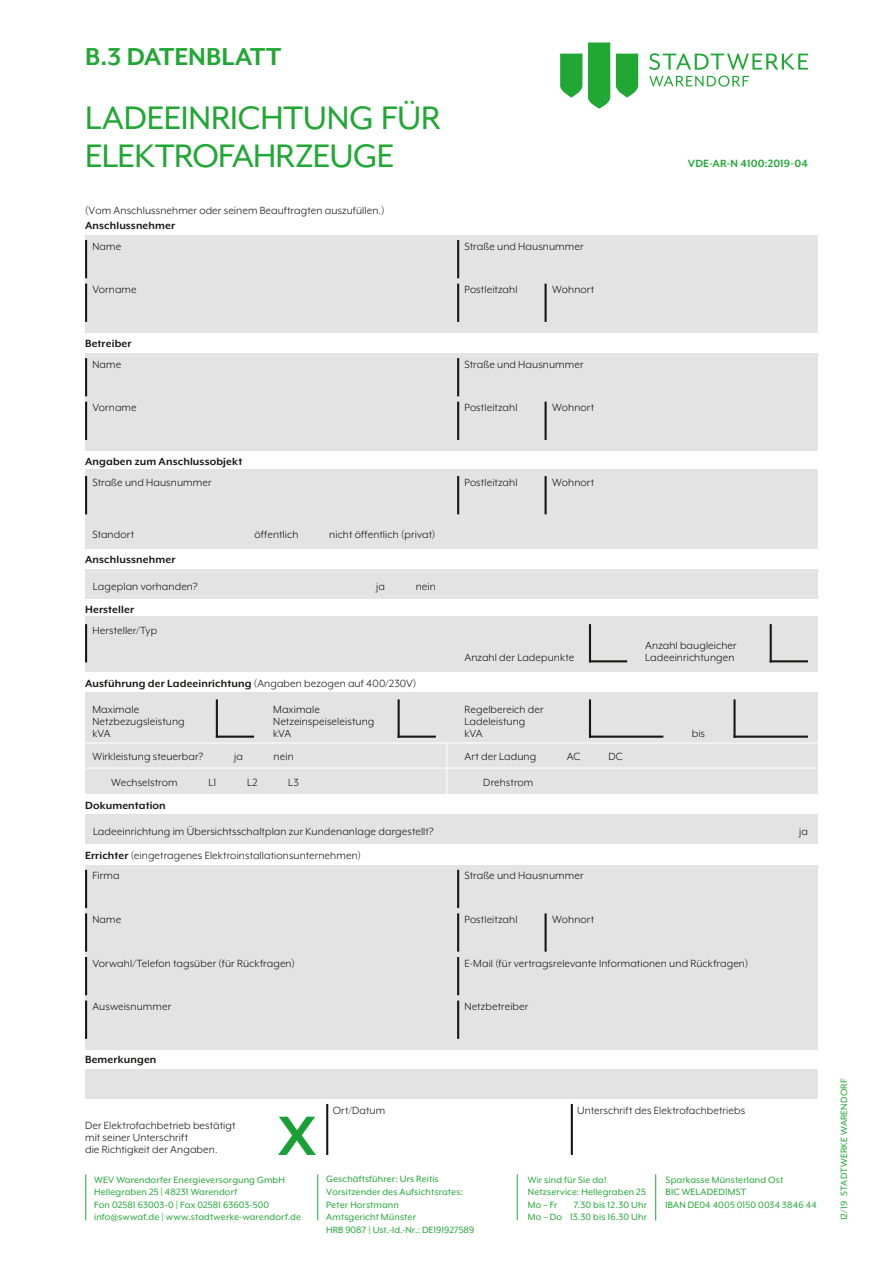
<style>
.page{position:relative;width:893px;height:1263px;background:#fff}
.page>*{position:absolute;margin:0;border:0;box-sizing:border-box;transform-origin:0 0}
.t1{font:37.5px/37.5px "Mr Eaves XL Mod OT";letter-spacing:-.005em;color:#21a734}
.t2{font:700 28.2px "Mr Eaves XL Mod OT";color:#21a734}
.t3{font:12px/12px "Mr Eaves XL Mod OT";letter-spacing:.01em;color:#181716}
.t4{font:700 12px "Mr Eaves XL Mod OT";letter-spacing:.01em;color:#181716}
.t5{font:700 12px "Mr Eaves XL Mod OT";letter-spacing:.01em;color:#21a734}
.t6{font:10.5px/12.6px "Mr Eaves XL Mod OT";letter-spacing:.01em;color:#21a734}
.s1{font-weight:400}
.s2{font-weight:700}
</style>
<div class="page">
<hr style="left:85px;top:1174px;width:1px;height:46px;background:#21a734">
<hr style="left:317px;top:1174px;width:1px;height:46px;background:#21a734">
<hr style="left:517px;top:1174px;width:1px;height:46px;background:#21a734">
<svg style="left:616px;top:54px;width:22px;height:43px"></svg>
<svg style="left:560px;top:54px;width:22px;height:43px"></svg>
<svg style="left:588px;top:43px;width:22px;height:66px"></svg>
<svg style="left:649px;top:76px;width:100px;height:11px"></svg>
<svg style="left:649px;top:53px;width:159px;height:17px"></svg>
<div style="left:85px;top:235px;width:732px;height:97px;background:#e3e3e3"></div>
<div style="left:85px;top:353px;width:732px;height:97px;background:#e3e3e3"></div>
<div style="left:85px;top:469px;width:732px;height:79px;background:#e3e3e3"></div>
<div style="left:85px;top:692px;width:732px;height:102px;background:#e3e3e3"></div>
<div style="left:85px;top:616px;width:732px;height:56px;background:#e3e3e3"></div>
<div style="left:85px;top:569px;width:732px;height:30px;background:#e3e3e3"></div>
<div style="left:85px;top:814px;width:732px;height:30px;background:#e3e3e3"></div>
<div style="left:85px;top:1069px;width:732px;height:30px;background:#e3e3e3"></div>
<div style="left:85px;top:865px;width:732px;height:184px;background:#e3e3e3"></div>
<hr style="left:457px;top:240px;width:2px;height:38px;background:#181716">
<hr style="left:457px;top:358px;width:2px;height:38px;background:#181716">
<hr style="left:85px;top:476px;width:2px;height:38px;background:#181716">
<hr style="left:457px;top:284px;width:2px;height:38px;background:#181716">
<hr style="left:457px;top:402px;width:2px;height:38px;background:#181716">
<hr style="left:457px;top:476px;width:2px;height:38px;background:#181716">
<hr style="left:544px;top:284px;width:3px;height:38px;background:#181716">
<hr style="left:544px;top:402px;width:3px;height:38px;background:#181716">
<hr style="left:544px;top:476px;width:3px;height:38px;background:#181716">
<hr style="left:85px;top:240px;width:2px;height:38px;background:#181716">
<hr style="left:85px;top:358px;width:2px;height:38px;background:#181716">
<hr style="left:85px;top:284px;width:2px;height:38px;background:#181716">
<hr style="left:85px;top:402px;width:2px;height:38px;background:#181716">
<hr style="left:85px;top:624px;width:2px;height:38px;background:#181716">
<hr style="left:589px;top:660px;width:38px;height:2px;background:#181716">
<hr style="left:770px;top:660px;width:38px;height:2px;background:#181716">
<hr style="left:589px;top:624px;width:2px;height:38px;background:#181716">
<hr style="left:770px;top:624px;width:2px;height:38px;background:#181716">
<hr style="left:589px;top:736px;width:74px;height:2px;background:#181716">
<hr style="left:733px;top:736px;width:75px;height:2px;background:#181716">
<hr style="left:216px;top:736px;width:38px;height:2px;background:#181716">
<hr style="left:398px;top:736px;width:38px;height:2px;background:#181716">
<hr style="left:589px;top:699px;width:2px;height:39px;background:#181716">
<hr style="left:733px;top:699px;width:3px;height:39px;background:#181716">
<hr style="left:216px;top:699px;width:2px;height:39px;background:#181716">
<hr style="left:398px;top:699px;width:2px;height:39px;background:#181716">
<hr style="left:85px;top:870px;width:2px;height:38px;background:#181716">
<hr style="left:85px;top:913px;width:2px;height:39px;background:#181716">
<hr style="left:457px;top:870px;width:2px;height:38px;background:#181716">
<hr style="left:457px;top:957px;width:2px;height:38px;background:#181716">
<hr style="left:457px;top:913px;width:2px;height:39px;background:#181716">
<hr style="left:85px;top:957px;width:2px;height:38px;background:#181716">
<hr style="left:85px;top:1000px;width:2px;height:39px;background:#181716">
<hr style="left:457px;top:1000px;width:2px;height:39px;background:#181716">
<hr style="left:544px;top:913px;width:3px;height:39px;background:#181716">
<svg style="left:278px;top:1117px;width:38px;height:38px"></svg>
<hr style="left:326px;top:1104px;width:2px;height:51px;background:#181716">
<hr style="left:571px;top:1104px;width:2px;height:51px;background:#181716">
<hr style="left:655px;top:1174px;width:1px;height:46px;background:#21a734">
<hr style="left:85px;top:743px;width:732px;height:1px;background:#fff">
<hr style="left:85px;top:768px;width:732px;height:1px;background:#fff">
<hr style="left:446px;top:743px;width:1px;height:55px;background:#fff">
<h2 class="t2" style="left:85px;top:43px;width:198px">B.3 DATENBLATT</h2>
<h1 class="t1" style="left:85px;top:99px;width:357px">LADEEINRICHTUNG FÜR<br>ELEKTROFAHRZEUGE</h1>
<p class="t3" style="left:85px;top:204px;width:301px">(Vom Anschlussnehmer oder seinem Beauftragten auszufüllen.)</p>
<p class="t4" style="left:85px;top:219px;width:92px">Anschlussnehmer</p>
<p class="t3" style="left:92px;top:240px;width:30px">Name</p>
<p class="t3" style="left:92px;top:284px;width:46px">Vorname</p>
<p class="t4" style="left:85px;top:338px;width:48px">Betreiber</p>
<p class="t3" style="left:92px;top:358px;width:30px">Name</p>
<p class="t3" style="left:92px;top:402px;width:46px">Vorname</p>
<p class="t4" style="left:85px;top:456px;width:159px">Angaben zum Anschlussobjekt</p>
<p class="t3" style="left:92px;top:476px;width:121px">Straße und Hausnummer</p>
<p class="t3" style="left:92px;top:528px;width:43px">Standort</p>
<p class="t3" style="left:254px;top:528px;width:46px">öffentlich</p>
<p class="t3" style="left:329px;top:528px;width:108px">nicht öffentlich (privat)</p>
<p class="t4" style="left:85px;top:554px;width:92px">Anschlussnehmer</p>
<p class="t3" style="left:93px;top:580px;width:106px">Lageplan vorhanden?</p>
<p class="t3" style="left:376px;top:580px;width:10px">ja</p>
<p class="t3" style="left:416px;top:580px;width:22px">nein</p>
<p class="t4" style="left:85px;top:604px;width:51px">Hersteller</p>
<p class="t3" style="left:92px;top:624px;width:66px">Hersteller/Typ</p>
<p class="t4" style="left:85px;top:677px;width:333px">Ausführung der Ladeeinrichtung <span class="s1">(Angaben bezogen auf 400/230V)</span></p>
<p class="t3" style="left:92px;top:703px;width:94px">Maximale<br>Netzbezugsleistung kVA</p>
<p class="t3" style="left:273px;top:703px;width:103px">Maximale<br>Netzeinspeiseleistung kVA</p>
<p class="t3" style="left:465px;top:240px;width:121px">Straße und Hausnummer</p>
<p class="t3" style="left:465px;top:284px;width:55px">Postleitzahl</p>
<p class="t3" style="left:552px;top:284px;width:43px">Wohnort</p>
<p class="t3" style="left:465px;top:358px;width:121px">Straße und Hausnummer</p>
<p class="t3" style="left:465px;top:402px;width:55px">Postleitzahl</p>
<p class="t3" style="left:465px;top:476px;width:55px">Postleitzahl</p>
<p class="t3" style="left:552px;top:402px;width:43px">Wohnort</p>
<p class="t3" style="left:552px;top:476px;width:43px">Wohnort</p>
<p class="t3" style="left:465px;top:652px;width:111px">Anzahl der Ladepunkte</p>
<p class="t3" style="left:465px;top:703px;width:81px">Regelbereich der<br>Ladeleistung kVA</p>
<p class="t3" style="left:92px;top:751px;width:112px">Wirkleistung steuerbar?</p>
<p class="t3" style="left:234px;top:751px;width:10px">ja</p>
<p class="t3" style="left:274px;top:751px;width:22px">nein</p>
<p class="t3" style="left:111px;top:776px;width:68px">Wechselstrom</p>
<p class="t3" style="left:208px;top:776px;width:9px">L1</p>
<p class="t3" style="left:247px;top:776px;width:12px">L2</p>
<p class="t3" style="left:288px;top:776px;width:12px">L3</p>
<p class="t3" style="left:483px;top:776px;width:52px">Drehstrom</p>
<p class="t3" style="left:465px;top:751px;width:73px">Art der Ladung</p>
<p class="t3" style="left:567px;top:751px;width:15px">AC</p>
<p class="t3" style="left:608px;top:751px;width:16px">DC</p>
<p class="t4" style="left:85px;top:799px;width:82px">Dokumentation</p>
<p class="t5" style="left:688px;top:157px;width:122px">VDE-AR-N 4100:2019-04</p>
<p class="t3" style="left:645px;top:640px;width:93px">Anzahl baugleicher<br>Ladeeinrichtungen</p>
<p class="t3" style="left:692px;top:727px;width:15px">bis</p>
<p class="t3" style="left:93px;top:826px;width:342px">Ladeeinrichtung im Übersichtsschaltplan zur Kundenanlage dargestellt?</p>
<p class="t3" style="left:799px;top:826px;width:10px">ja</p>
<p class="t3" style="left:85px;top:849px;width:277px"><span class="s2">Errichter</span> (eingetragenes Elektroinstallationsunternehmen)</p>
<p class="t3" style="left:92px;top:870px;width:29px">Firma</p>
<p class="t3" style="left:92px;top:913px;width:30px">Name</p>
<p class="t3" style="left:465px;top:870px;width:121px">Straße und Hausnummer</p>
<p class="t3" style="left:465px;top:913px;width:55px">Postleitzahl</p>
<p class="t3" style="left:552px;top:913px;width:43px">Wohnort</p>
<p class="t3" style="left:92px;top:957px;width:204px">Vorwahl/Telefon tagsüber (für Rückfragen)</p>
<p class="t3" style="left:92px;top:1000px;width:80px">Ausweisnummer</p>
<p class="t3" style="left:465px;top:1000px;width:65px">Netzbetreiber</p>
<p class="t3" style="left:465px;top:957px;width:285px">E-Mail (für vertragsrelevante Informationen und Rückfragen)</p>
<p class="t4" style="left:85px;top:1054px;width:73px">Bemerkungen</p>
<p class="t3" style="left:85px;top:1119px;width:152px">Der Elektrofachbetrieb bestätigt mit seiner Unterschrift<br>die Richtigkeit der Angaben.</p>
<p class="t3" style="left:333px;top:1104px;width:54px">Ort/Datum</p>
<p class="t3" style="left:577px;top:1104px;width:170px">Unterschrift des Elektrofachbetriebs</p>
<p class="t6" style="left:94px;top:1173px;width:208px">WEV Warendorfer Energieversorgung GmbH Hellegraben 25 | 48231 Warendorf<br>Fon 02581 63003-0 | Fax 02581 63603-500 info@swwaf.de | www.stadtwerke-warendorf.de</p>
<p class="t6" style="left:326px;top:1173px;width:150px">Geschäftsführer: Urs Reitis<br>Vorsitzender des Aufsichtsrates:<br>Peter Horstmann<br>Amtsgericht Münster<br>HRB 9087 | Ust.-Id.-Nr.: DE191927589</p>
<p class="t6" style="left:528px;top:1173px;width:119px">Wir sind für Sie da!<br>Netzservice: Hellegraben 25<br>Mo – Fr</p>
<p class="t6" style="left:528px;top:1198px;width:121px;text-align:right">7.30 bis 12.30 Uhr<br>Mo – Do 13.30 bis 16.30 Uhr</p>
<p class="t6" style="left:666px;top:1173px;width:153px">Sparkasse Münsterland Ost<br>BIC WELADED1MST<br>IBAN DE04 4005 0150 0034 3846 44</p>
<p class="t6" style="left:838px;top:1220px;width:143px;rotate:-90deg">12/19 STADTWERKE WARENDORF</p>
</div>
